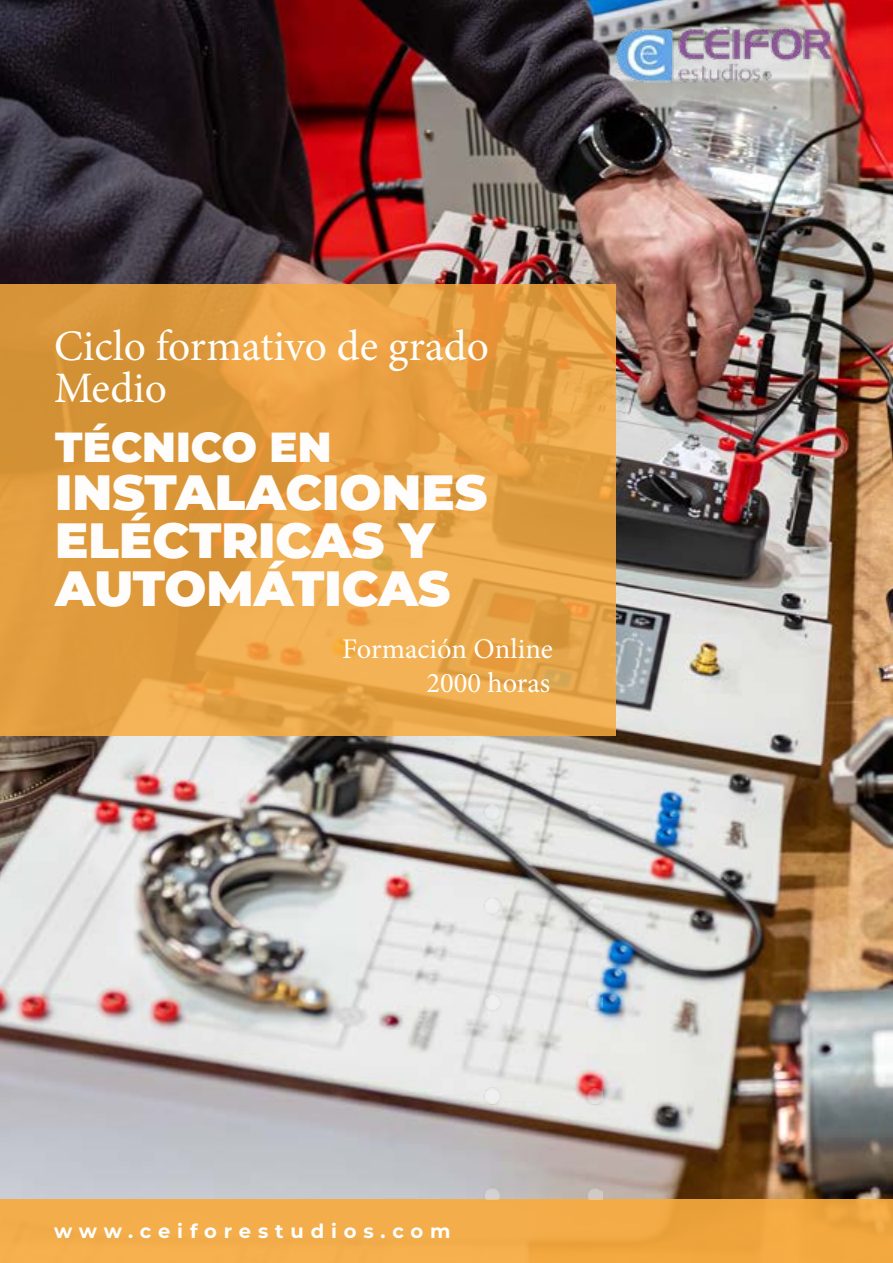
<style>
.page{position:relative;width:893px;height:1263px;background:#fff}
.page>*{position:absolute;margin:0;border:0;box-sizing:border-box;transform-origin:0 0}
.t1{font:900 49.5px/48px "Montserrat";color:#fffdfb}
.t2{font:43.5px/42px "Minion Pro";color:#fffef8}
.t3{font:900 42px "Montserrat";color:#fffdfb}
.t4{font:28.5px/34.2px "Minion Pro";color:#fffef8;text-align:right}
.t5{font:700 19.5px "Montserrat";letter-spacing:.35em;color:#fff}
</style>
<div class="page">
<img style="left:0;top:0;width:893px;height:1263px">
<svg style="left:0;top:284px;width:616px;height:452px;background:#e39f42"></svg>
<div style="left:1px;top:1199px;width:892px;height:64px;background:linear-gradient(to right,#f5b050,#f0a63e)"></div>
<img style="left:615px;top:24px;width:219px;height:60px">
<img style="left:461px;top:804px;width:141px;height:395px">
<p class="t2" style="left:54px;top:325px;width:437px">Ciclo formativo de grado<br>Medio</p>
<p class="t3" style="left:55px;top:415px;width:278px">TÉCNICO EN</p>
<p class="t1" style="left:55px;top:465px;width:433px">INSTALACIONES<br>ELÉCTRICAS Y<br>AUTOMÁTICAS</p>
<p class="t4" style="left:342px;top:631px;width:212px">Formación Online<br>2000 horas</p>
<p class="t5" style="left:54px;top:1217px;width:398px">www.ceiforestudios.com</p>
</div>
